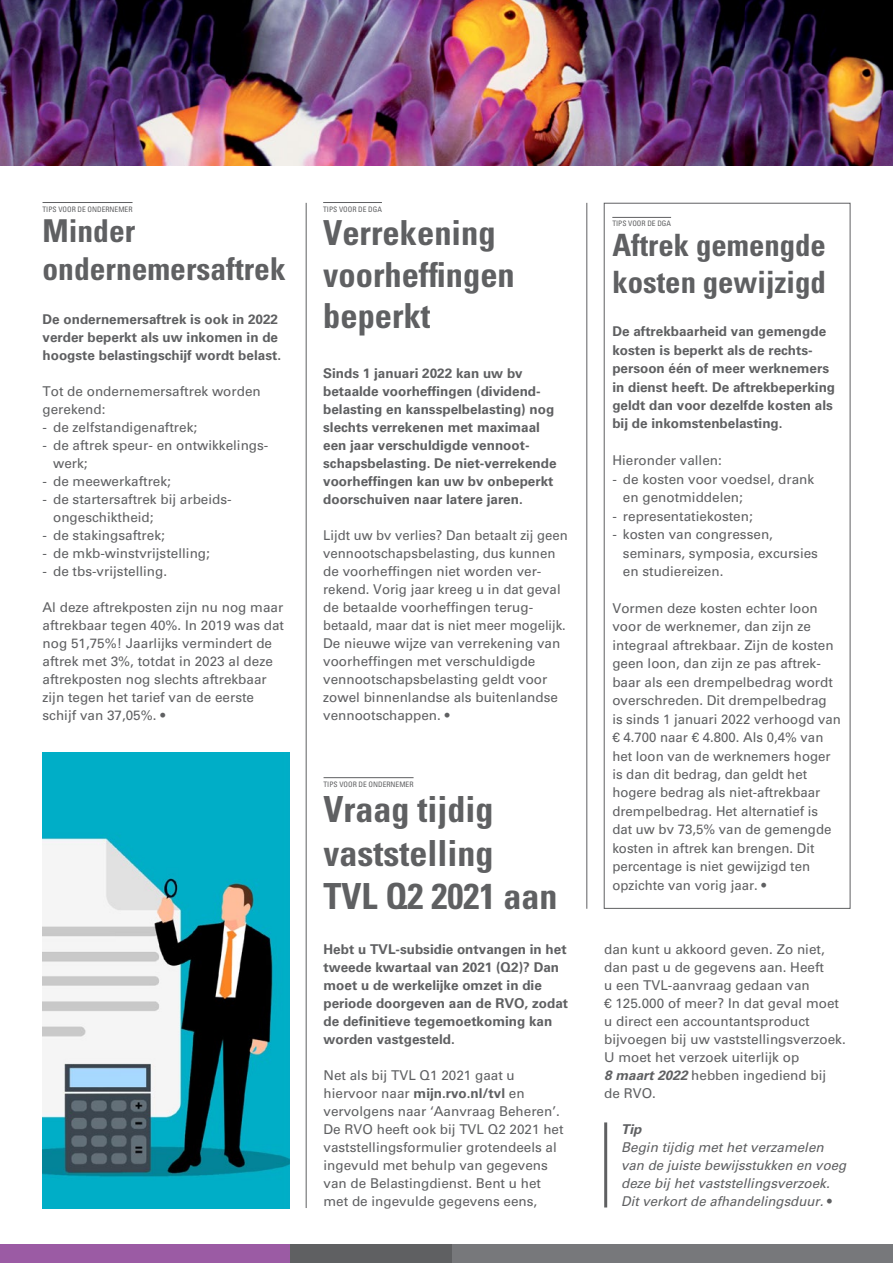
<style>
.page{position:relative;width:893px;height:1263px;background:#fff}
.page>*{position:absolute;margin:0;border:0;box-sizing:border-box;transform-origin:0 0}
.t1{font:700 condensed 36px/43.2px "Univers LT Std";color:#5f6062}
.t2{font:700 condensed 34.5px/41.4px "Univers LT Std";color:#5f6062}
.t3{font:700 condensed 31.5px/37.8px "Univers LT Std";color:#5f6062}
.t4{font:700 condensed 30.75px/36.9px "Univers LT Std";color:#5f6062}
.t5{font:13.5px/18px "Univers LT Std";color:#5f6062}
.t6{font:700 13.5px/18px "Univers LT Std";color:#5f6062}
.t7{font:italic 13.5px/18px "Univers LT Std";color:#5f6062}
.t8{font:italic 700 13.5px "Univers LT Std";color:#5f6062}
.t9{font:condensed 7.5px "Univers LT Std";color:#5f6062}
.s1{font-weight:700}
.s2{font-weight:700;font-style:italic}
.s3{font-style:normal}
</style>
<div class="page">
<hr style="left:0;top:0;width:1px;height:1263px;background:#9b5ba4">
<img style="left:0;top:0;width:893px;height:166px">
<div style="left:0;top:1244px;width:893px;height:19px;background:#77787b"></div>
<div style="left:289px;top:1244px;width:163px;height:19px;background:#5f6062"></div>
<div style="left:0;top:1244px;width:289px;height:19px;background:#9b5ba4"></div>
<div style="left:604px;top:203px;width:246px;height:706px;border:1px solid #5f6062"></div>
<hr style="left:324px;top:777px;width:90px;height:1px;background:#5f6062">
<hr style="left:612px;top:217px;width:59px;height:1px;background:#5f6062">
<hr style="left:323px;top:202px;width:59px;height:1px;background:#5f6062">
<hr style="left:586px;top:203px;width:1px;height:706px;background:#5f6062">
<hr style="left:306px;top:203px;width:1px;height:1005px;background:#5f6062">
<img style="left:43px;top:752px;width:246px;height:456px">
<hr style="left:43px;top:202px;width:90px;height:1px;background:#5f6062">
<hr style="left:604px;top:1122px;width:3px;height:85px;background:#5f6062">
<p class="t9" style="left:43px;top:204px;width:92px">TIPS VOOR DE ONDERNEMER</p>
<h3 class="t3" style="left:43px;top:212px;width:245px">Minder ondernemersaftrek</h3>
<p class="t9" style="left:323px;top:204px;width:60px">TIPS VOOR DE DGA</p>
<h2 class="t2" style="left:323px;top:212px;width:193px">Verrekening voorheffingen</h2>
<p class="t6" style="left:43px;top:310px;width:237px">De ondernemersaftrek is ook in 2022</p>
<h2 class="t2" style="left:323px;top:295px;width:109px">beperkt</h2>
<p class="t6" style="left:43px;top:328px;width:240px">verder beperkt als uw inkomen in de hoogste belastingschijf wordt belast.</p>
<p class="t5" style="left:43px;top:382px;width:220px">Tot de ondernemersaftrek worden gerekend:</p>
<p class="t5" style="left:43px;top:418px;width:156px">- de zelfstandigenaftrek;</p>
<p class="t5" style="left:53px;top:436px;width:217px;text-indent:-11px">- de aftrek speur- en ontwikkelings&shy;werk;</p>
<p class="t5" style="left:43px;top:472px;width:130px">- de meewerkaftrek;</p>
<p class="t5" style="left:53px;top:490px;width:180px;text-indent:-11px">- de startersaftrek bij arbeids&shy;ongeschiktheid;</p>
<p class="t5" style="left:43px;top:526px;width:124px">- de stakingsaftrek;</p>
<p class="t5" style="left:43px;top:544px;width:169px">- de mkb-winstvrijstelling;</p>
<p class="t5" style="left:43px;top:562px;width:126px">- de tbs-vrijstelling.</p>
<p class="t5" style="left:43px;top:598px;width:243px">Al deze aftrekposten zijn nu nog maar aftrekbaar tegen 40%. In 2019 was dat nog 51,75%! Jaarlijks vermindert de aftrek met 3%, totdat in 2023 al deze aftrekposten nog slechts aftrekbaar zijn tegen het tarief van de eerste schijf van 37,05%. •</p>
<p class="t6" style="left:323px;top:364px;width:235px">Sinds 1 januari 2022 kan uw bv betaalde voorheffingen (dividend&shy;belasting en kansspelbelasting) nog slechts verrekenen met maximaal een jaar verschuldigde vennoot&shy;schapsbelasting. De niet-verrekende voorheffingen kan uw bv onbeperkt doorschuiven naar latere jaren.</p>
<p class="t5" style="left:323px;top:526px;width:246px">Lijdt uw bv verlies? Dan betaalt zij geen vennootschapsbelasting, dus kunnen de voorheffingen niet worden ver&shy;rekend. Vorig jaar kreeg u in dat geval de betaalde voorheffingen terug&shy;betaald, maar dat is niet meer mogelijk.<br>De nieuwe wijze van verrekening van voorheffingen met verschuldigde vennootschapsbelasting geldt voor zowel binnenlandse als buitenlandse vennootschappen. •</p>
<p class="t9" style="left:324px;top:779px;width:92px">TIPS VOOR DE ONDERNEMER</p>
<h1 class="t1" style="left:324px;top:788px;width:235px">Vraag tijdig vaststelling<br>TVL Q2 2021 aan</h1>
<p class="t6" style="left:324px;top:940px;width:246px">Hebt u TVL-subsidie ontvangen in het tweede kwartaal van 2021 (Q2)? Dan moet u de werkelijke omzet in die periode doorgeven aan de RVO, zodat de definitieve tegemoetkoming kan worden vastgesteld.</p>
<p class="t5" style="left:324px;top:1066px;width:242px">Net als bij TVL Q1 2021 gaat u hiervoor naar <span class="s1">mijn.rvo.nl/tvl</span> en vervolgens naar ‘Aanvraag Beheren’.<br>De RVO heeft ook bij TVL Q2 2021 het vaststellingsformulier grotendeels al ingevuld met behulp van gegevens van de Belastingdienst. Bent u het met de ingevulde gegevens eens,</p>
<p class="t9" style="left:612px;top:219px;width:60px">TIPS VOOR DE DGA</p>
<h3 class="t4" style="left:612px;top:226px;width:215px">Aftrek gemengde kosten gewijzigd</h3>
<p class="t6" style="left:612px;top:322px;width:224px;line-height:18.5px">De aftrekbaarheid van gemengde kosten is beperkt als de rechts&shy;persoon één of meer werknemers in dienst heeft. De aftrekbeperking geldt dan voor dezelfde kosten als bij de inkomstenbelasting.</p>
<p class="t5" style="left:612px;top:452px;width:111px">Hieronder vallen:</p>
<p class="t5" style="left:623px;top:470px;width:193px;line-height:18.5px;text-indent:-11px">- de kosten voor voedsel, drank en genotmiddelen;</p>
<p class="t5" style="left:612px;top:507px;width:142px">- representatiekosten;</p>
<p class="t5" style="left:623px;top:525px;width:197px;line-height:18.5px;text-indent:-11px">- kosten van congressen, seminars, symposia, excursies en studiereizen.</p>
<p class="t5" style="left:612px;top:599px;width:230px;line-height:18.5px">Vormen deze kosten echter loon voor de werknemer, dan zijn ze integraal aftrekbaar. Zijn de kosten geen loon, dan zijn ze pas aftrek&shy;baar als een drempelbedrag wordt overschreden. Dit drempelbedrag<br>is sinds 1 januari 2022 verhoogd van € 4.700 naar € 4.800. Als 0,4% van het loon van de werknemers hoger is dan dit bedrag, dan geldt het hogere bedrag als niet-aftrekbaar drempelbedrag. Het alternatief is dat uw bv 73,5% van de gemengde kosten in aftrek kan brengen. Dit percentage is niet gewijzigd ten opzichte van vorig jaar. •</p>
<p class="t5" style="left:604px;top:940px;width:243px">dan kunt u akkoord geven. Zo niet, dan past u de gegevens aan. Heeft<br>u een TVL-aanvraag gedaan van<br>€ 125.000 of meer? In dat geval moet u direct een accountantsproduct bijvoegen bij uw vaststellingsverzoek.<br>U moet het verzoek uiterlijk op<br><span class="s2">8 maart 2022</span> hebben ingediend bij<br>de RVO.</p>
<p class="t8" style="left:621px;top:1121px;width:22px">Tip</p>
<p class="t7" style="left:621px;top:1138px;width:226px">Begin tijdig met het verzamelen van de juiste bewijsstukken en voeg deze bij het vaststellingsverzoek.<br>Dit verkort de afhandelingsduur. <span class="s3">•</span></p>
</div>
